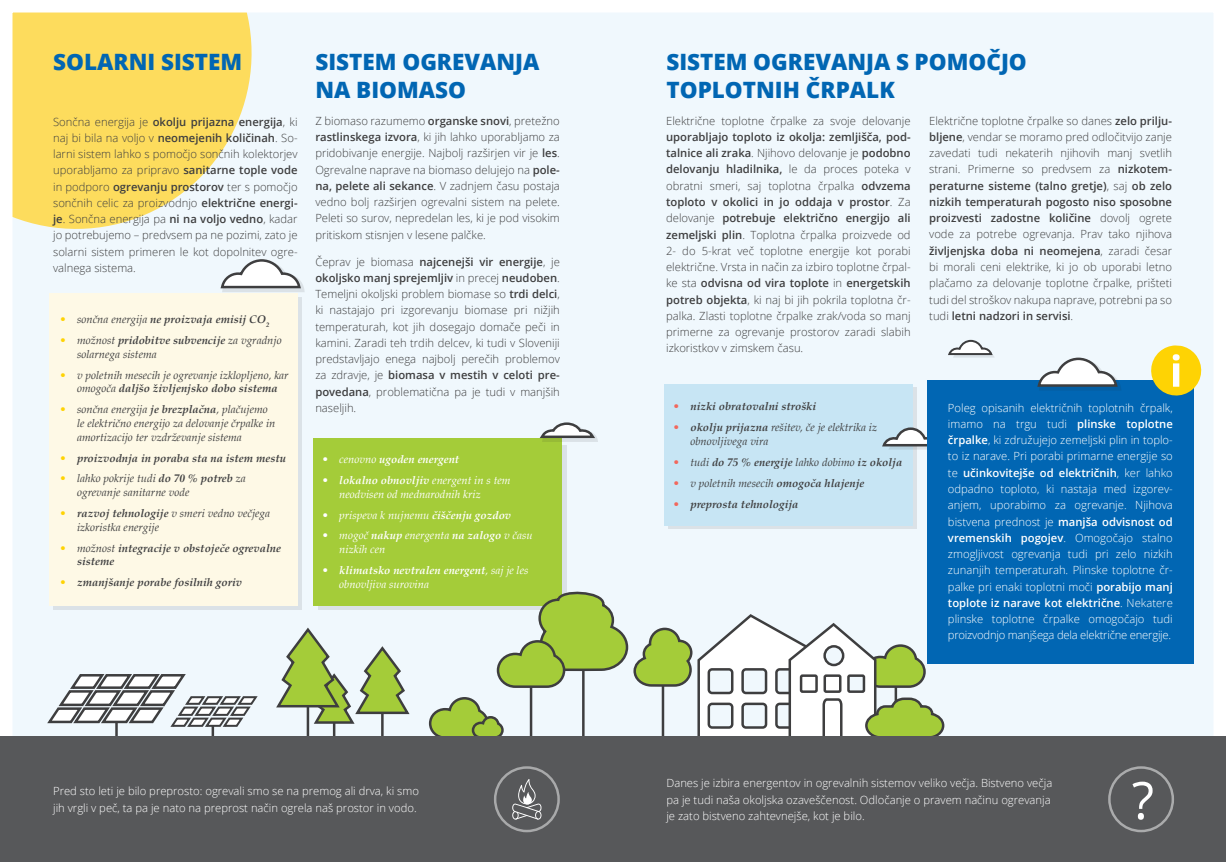
<style>
.page{position:relative;width:1226px;height:862px;background:#fff}
.page>*{position:absolute;margin:0;border:0;box-sizing:border-box;transform-origin:0 0}
.t1{font:51.62px "Open Sans";color:#fff}
.t2{font:800 22.5px/27.5px "Open Sans";color:#0166b3}
.t3{font:300 11.25px/16.2px "Open Sans";color:#3e3e3f;text-align:justify}
.t4{font:300 11.25px/16.2px "Open Sans";color:#fff}
.t5{font:italic 11.25px/13.8px "Palatino";color:#3e3e3f}
.t6{font:italic 700 11.25px/13.8px "Palatino";color:#3e3e3f}
.t7{font:italic 11.25px/13.8px "Palatino";color:#fff}
.t8{font:italic 700 11.25px "Palatino";color:#fff}
.s1{font-weight:600}
.s2{font-weight:400;color:#fed304}
.s3{font-weight:400}
.s4{color:#fed304}
.s5{font-weight:700}
.s6{font-weight:400;color:#f2675c}
.s7{color:#f2675c}
</style>
<div class="page">
<div style="left:8px;top:7px;width:1218px;height:854px;background:#f0f8fd"></div>
<svg style="left:54px;top:297px;width:248px;height:312px;fill:#dbe2e7"></svg>
<div style="left:49px;top:293px;width:248px;height:311px;background:#fef9e6"></div>
<svg style="left:318px;top:445px;width:248px;height:164px"></svg>
<div style="left:314px;top:437px;width:248px;height:168px;background:#a4cc39"></div>
<svg style="left:668px;top:387px;width:248px;height:141px"></svg>
<div style="left:664px;top:383px;width:248px;height:142px;background:#c7e5f4"></div>
<svg style="left:13px;top:13px;width:239px;height:216px;fill:#fddc5d"></svg>
<div style="left:0;top:0;width:1226px;height:861px;border:12px solid #fff"></div>
<hr style="left:0;top:0;width:315px;height:1px;background:#fff">
<svg style="left:428px;top:697px;width:76px;height:39px"></svg>
<svg style="left:220px;top:259px;width:85px;height:33px"></svg>
<svg style="left:537px;top:422px;width:61px;height:19px"></svg>
<svg style="left:948px;top:339px;width:46px;height:18px"></svg>
<hr style="left:530px;top:680px;width:2px;height:59px;background:#3e3e3f">
<hr style="left:582px;top:670px;width:3px;height:69px;background:#3e3e3f">
<hr style="left:307px;top:703px;width:2px;height:59px;background:#3e3e3f">
<hr style="left:333px;top:701px;width:2px;height:69px;background:#3e3e3f">
<hr style="left:381px;top:701px;width:3px;height:69px;background:#3e3e3f">
<svg style="left:276px;top:627px;width:134px;height:97px"></svg>
<svg style="left:496px;top:588px;width:133px;height:100px"></svg>
<hr style="left:115px;top:714px;width:3px;height:59px;background:#3e3e3f">
<hr style="left:212px;top:723px;width:2px;height:70px;background:#3e3e3f">
<svg style="left:47px;top:674px;width:211px;height:54px"></svg>
<svg style="left:635px;top:614px;width:311px;height:122px"></svg>
<div style="left:0;top:736px;width:1226px;height:125px;background:#57585a"></div>
<svg style="left:882px;top:426px;width:45px;height:23px"></svg>
<div style="left:927px;top:380px;width:266px;height:283px;background:#0166b3"></div>
<svg style="left:1037px;top:357px;width:84px;height:33px"></svg>
<svg style="left:1151px;top:345px;width:51px;height:53px"></svg>
<div style="left:1108px;top:765px;width:66px;height:66px;border:2px solid #fff;border-radius:50%"></div>
<div style="left:494px;top:765px;width:66px;height:66px;border:2px solid #fff;border-radius:50%"></div>
<svg style="left:512px;top:779px;width:29px;height:40px"></svg>
<h2 class="t2" style="left:53px;top:47px;width:191px">SOLARNI SISTEM</h2>
<p class="t3" style="left:53px;top:113px;width:246px">Sončna energija je <span class="s1">okolju prijazna energija</span>, ki naj bi bila na voljo v <span class="s1">neomejenih količinah</span>. So&shy;larni sistem lahko s pomočjo sončnih kolektorjev uporabljamo za pripravo <span class="s1">sanitarne tople vode </span>in podporo <span class="s1">ogrevanju prostorov</span> ter s pomočjo sončnih celic za proizvodnjo <span class="s1">električne energi&shy;je</span>. Sončna energija pa <span class="s1">ni na voljo vedno</span>, kadar jo potrebujemo – predvsem pa ne pozimi, zato je solarni sistem primeren le kot dopolnitev ogre&shy;valnega sistema.</p>
<p class="t6" style="left:60px;top:312px;width:211px"><span class="s2">•</span> <span class="s3">sončna energija</span> ne proizvaja emisij CO<sub>2</sub></p>
<p class="t5" style="left:77px;top:333px;width:206px;text-indent:-17px"><span class="s4">•</span> možnost <span class="s5">pridobitve subvencije</span> za vgradnjo solarnega sistema</p>
<p class="t5" style="left:60px;top:367px;width:230px;text-align:center"><span class="s4">•</span> v poletnih mesecih je ogrevanje izklopljeno, kar omogoča <span class="s5">daljšo življenjsko dobo sistema</span></p>
<p class="t5" style="left:77px;top:402px;width:200px;text-indent:-17px"><span class="s4">•</span> sončna energija <span class="s5">je brezplačna</span>, plačujemo le električno energijo za delovanje črpalke in amortizacijo ter vzdrževanje sistema</p>
<p class="t6" style="left:60px;top:450px;width:227px"><span class="s2">•</span> proizvodnja in poraba sta na istem mestu</p>
<p class="t5" style="left:77px;top:471px;width:170px;text-indent:-17px"><span class="s4">•</span> lahko pokrije tudi <span class="s5">do 70 % potreb</span> za ogrevanje sanitarne vode</p>
<p class="t5" style="left:77px;top:506px;width:195px;text-indent:-17px"><span class="s4">•</span> <span class="s5">razvoj tehnologije</span> v smeri vedno večjega izkoristka energije</p>
<p class="t6" style="left:77px;top:540px;width:205px;text-indent:-17px"><span class="s2">•</span> <span class="s3">možnost</span> integracije v obstoječe ogrevalne sisteme</p>
<p class="t6" style="left:60px;top:575px;width:183px"><span class="s2">•</span> zmanjšanje porabe fosilnih goriv</p>
<h2 class="t2" style="left:315px;top:47px;width:226px">SISTEM OGREVANJA<br>NA BIOMASO</h2>
<p class="t3" style="left:315px;top:112px;width:246px">Z biomaso razumemo <span class="s1">organske snovi</span>, pretežno <span class="s1">rastlinskega izvora</span>, ki jih lahko uporabljamo za pridobivanje energije. Najbolj razširjen vir je <span class="s1">les</span>.<br>Ogrevalne naprave na biomaso delujejo na <span class="s1">pole&shy;na, pelete ali sekance</span>. V zadnjem času postaja vedno bolj razširjen ogrevalni sistem na pelete.<br>Peleti so surov, nepredelan les, ki je pod visokim pritiskom stisnjen v lesene palčke.</p>
<p class="t3" style="left:315px;top:253px;width:246px">Čeprav je biomasa <span class="s1">najcenejši vir energije</span>, je <span class="s1">okoljsko manj sprejemljiv</span> in precej <span class="s1">neudoben</span>.<br>Temeljni okoljski problem biomase so <span class="s1">trdi delci</span>, ki nastajajo pri izgorevanju biomase pri nižjih temperaturah, kot jih dosegajo domače peči in kamini. Zaradi teh trdih delcev, ki tudi v Sloveniji predstavljajo enega najbolj perečih problemov za zdravje, je <span class="s1">biomasa v mestih v celoti pre&shy;povedana</span>, problematična pa je tudi v manjših naseljih.</p>
<p class="t8" style="left:322px;top:449px;width:138px"><span class="s3">• cenovno</span> ugoden energent</p>
<p class="t7" style="left:339px;top:473px;width:173px;text-indent:-17px">• <span class="s5">lokalno obnovljiv</span> energent in s tem neodvisen od mednarodnih kriz</p>
<p class="t7" style="left:322px;top:507px;width:190px">• prispeva k nujnemu <span class="s5">čiščenju gozdov</span></p>
<p class="t7" style="left:339px;top:528px;width:195px;text-indent:-17px">• mogoč <span class="s5">nakup</span> energenta <span class="s5">na zalogo</span> v času nizkih cen</p>
<p class="t7" style="left:339px;top:563px;width:191px;text-indent:-17px">• <span class="s5">klimatsko nevtralen energent</span>, saj je les obnovljiva surovina</p>
<h2 class="t2" style="left:666px;top:47px;width:362px">SISTEM OGREVANJA S POMOČJO<br>TOPLOTNIH ČRPALK</h2>
<p class="t3" style="left:666px;top:112px;width:246px">Električne toplotne črpalke za svoje delovanje</p>
<p class="t3" style="left:666px;top:128px;width:246px"><span class="s1">uporabljajo toploto iz okolja: zemljišča, pod&shy;talnice ali zraka</span>. Njihovo delovanje je <span class="s1">podobno delovanju hladilnika,</span> le da proces poteka v obratni smeri, saj toplotna črpalka <span class="s1">odvzema toploto v okolici in jo oddaja v prostor</span>. Za delovanje <span class="s1">potrebuje električno energijo ali zemeljski plin</span>. Toplotna črpalka proizvede od 2- do 5-krat več toplotne energije kot porabi električne. Vrsta in način za izbiro toplotne črpal&shy;ke sta <span class="s1">odvisna od vira toplote</span> in <span class="s1">energetskih potreb objekta</span>, ki naj bi jih pokrila toplotna čr&shy;palka. Zlasti toplotne črpalke zrak/voda so manj primerne za ogrevanje prostorov zaradi slabih izkoristkov v zimskem času.</p>
<p class="t3" style="left:929px;top:112px;width:244px">Električne toplotne črpalke so danes <span class="s1">zelo prilju&shy;bljene</span>, vendar se moramo pred odločitvijo zanje zavedati tudi nekaterih njihovih manj svetlih strani. Primerne so predvsem za <span class="s1">nizkotem&shy;peraturne sisteme (talno gretje)</span>, saj <span class="s1">ob zelo nizkih temperaturah pogosto niso sposobne proizvesti zadostne količine</span> dovolj ogrete vode za potrebe ogrevanja. Prav tako njihova <span class="s1">življenjska doba ni neomejena</span>, zaradi česar bi morali ceni elektrike, ki jo ob uporabi letno plačamo za delovanje toplotne črpalke, prišteti tudi del stroškov nakupa naprave, potrebni pa so tudi <span class="s1">letni nadzori in servisi</span>.</p>
<p class="t6" style="left:674px;top:399px;width:144px"><span class="s6">•</span> nizki obratovalni stroški</p>
<p class="t5" style="left:690px;top:420px;width:188px;text-indent:-17px"><span class="s7">•</span> <span class="s5">okolju prijazna</span> rešitev, če je elektrika iz obnovljivega vira</p>
<p class="t6" style="left:674px;top:455px;width:230px"><span class="s6">•</span> <span class="s3">tudi</span> do 75 % energije <span class="s3">lahko dobimo</span> iz okolja</p>
<p class="t5" style="left:674px;top:475px;width:192px"><span class="s7">•</span> v poletnih mesecih <span class="s5">omogoča hlajenje</span></p>
<p class="t6" style="left:674px;top:496px;width:126px"><span class="s6">•</span> preprosta tehnologija</p>
<p class="t4" style="left:948px;top:399px;width:226px;text-align:justify">Poleg opisanih električnih toplotnih črpalk, imamo na trgu tudi <span class="s1">plinske toplotne črpalke</span>, ki združujejo zemeljski plin in toplo&shy;to iz narave. Pri porabi primarne energije so te <span class="s1">učinkovitejše od električnih</span>, ker lahko odpadno toploto, ki nastaja med izgorev&shy;anjem, uporabimo za ogrevanje. Njihova bistvena prednost je <span class="s1">manjša odvisnost od vremenskih pogojev</span>. Omogočajo stalno zmogljivost ogrevanja tudi pri zelo nizkih zunanjih temperaturah. Plinske toplotne čr&shy;palke pri enaki toplotni moči <span class="s1">porabijo manj toplote iz narave kot električne</span>. Nekatere plinske toplotne črpalke omogočajo tudi proizvodnjo manjšega dela električne energije.</p>
<p class="t4" style="left:53px;top:782px;width:367px">Pred sto leti je bilo preprosto: ogrevali smo se na premog ali drva, ki smo jih vrgli v peč, ta pa je nato na preprost način ogrela naš prostor in vodo.</p>
<p class="t4" style="left:666px;top:774px;width:387px">Danes je izbira energentov in ogrevalnih sistemov veliko večja. Bistveno večja pa je tudi naša okoljska ozaveščenost. Odločanje o pravem načinu ogrevanja je zato bistveno zahtevnejše, kot je bilo.</p>
<h1 class="t1" style="left:1132px;top:764px;width:24px">?</h1>
</div>
